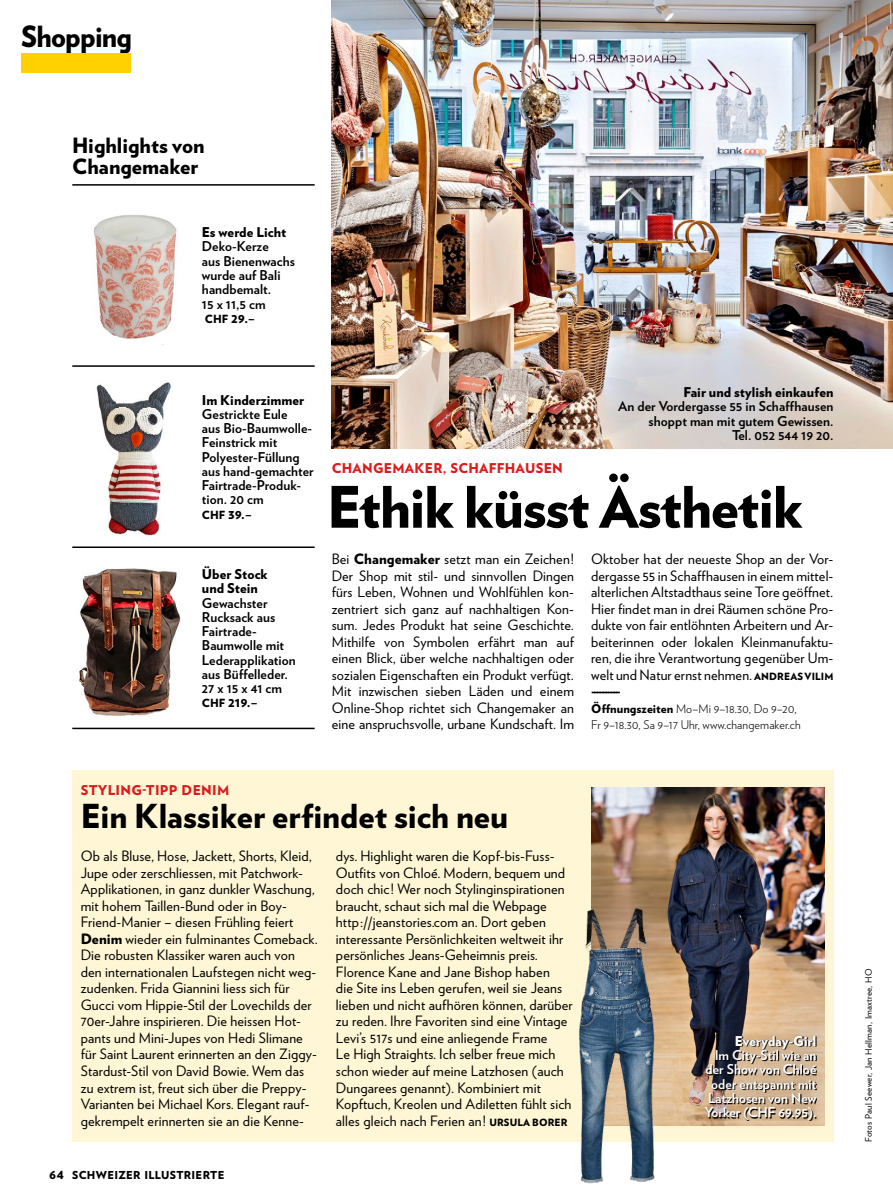
<style>
.page{position:relative;width:893px;height:1200px;background:#fff}
.page>*{position:absolute;margin:0;border:0;box-sizing:border-box;transform-origin:0 0}
._200_Titel_38pt_Blac{font:900 57px "Verlag";letter-spacing:-.02em;color:#000}
._200_Titel_22pt_Blac{font:900 33px "Verlag";color:#000}
.t1{font:900 29.1px "Verlag";letter-spacing:-.03em;color:#000}
._210_Titeli_VBlack_1{font:900 21px/21px "Verlag";color:#000}
._515_LTxt_VBook_Flat{font:14.25px/16.5px "Verlag";letter-spacing:.01em;color:#000}
._512_LTxt_VBook_x08{font:14.25px/16.5px "Verlag";letter-spacing:.01em;color:#000;text-align:justify}
._512_LTxt_VBook_x08-2{font:14.25px "Verlag Black SC800";color:#000}
._850_Legi_9_0_VBold{font:700 13.5px/14.2px "Verlag";letter-spacing:.005em;color:#000}
._850_Legi_9_0_VBold-2{font:900 13.5px/14.2px "Verlag";letter-spacing:.005em;color:#000}
._850_Legi_9_0_VBold-3{font:700 13.5px/14.2px "Verlag";letter-spacing:.005em;color:#fff;text-align:right}
._100_Vorzeile_9pt_ro{font:900 13.5px "Verlag";letter-spacing:.02em;color:#da1d1e}
._850_Legi_9_0_VBold-4{font:900 13.5px "Verlag";letter-spacing:.005em;color:#fff}
._805_Legi_8_0_VLight{font:300 12px/16.5px "Verlag";letter-spacing:.01em;color:#000}
.t2{font:900 10.95px "Verlag";letter-spacing:.025em;color:#000}
._400_Fotobyline_x12{font:9px "Verlag";letter-spacing:.025em;color:#000}
.s1{font-size:11.25px}
.s2{font-weight:900}
.s3{font-weight:900;font-size:10.05px}
</style>
<div class="page">
<img style="left:332px;top:0;width:561px;height:448px">
<div style="left:72px;top:770px;width:761px;height:371px;background:#fff6d5"></div>
<img style="left:591px;top:787px;width:234px;height:338px">
<img style="left:96px;top:382px;width:75px;height:154px">
<img style="left:79px;top:568px;width:102px;height:148px">
<img style="left:93px;top:214px;width:84px;height:125px">
<img style="left:567px;top:903px;width:99px;height:281px">
<div style="left:21px;top:53px;width:110px;height:19px;background:#ffd100"></div>
<hr style="left:72px;top:184px;width:243px;height:1px;background:#000">
<hr style="left:72px;top:727px;width:243px;height:2px;background:#000">
<hr style="left:72px;top:546px;width:243px;height:2px;background:#000">
<hr style="left:72px;top:365px;width:243px;height:2px;background:#000">
<div style="left:691px;top:1020px;width:140px;height:113px;background:#000;opacity:.4"></div>
<p class="t1" style="left:21px;top:12px;width:112px">Shopping</p>
<p class="_210_Titeli_VBlack_1" style="left:72px;top:134px;width:134px">Highlights von<br>Changemaker</p>
<p class="_850_Legi_9_0_VBold-2" style="left:202px;top:224px;width:86px">Es werde Licht</p>
<p class="_850_Legi_9_0_VBold" style="left:202px;top:239px;width:94px">Deko-Kerze<br>aus Bienenwachs wurde auf Bali handbemalt.<br>15 x 11,5 cm</p>
<p class="_850_Legi_9_0_VBold-2" style="left:205px;top:310px;width:51px"><span class="s1">CHF</span> 29.–</p>
<p class="_850_Legi_9_0_VBold-2" style="left:202px;top:392px;width:104px">Im Kinderzimmer</p>
<p class="_850_Legi_9_0_VBold" style="left:202px;top:406px;width:113px">Gestrickte Eule<br>aus Bio-Baumwolle-<br>Feinstrick mit<br>Polyester-Füllung aus hand-gemachter<br>Fairtrade-Produk&shy;tion. 20 cm</p>
<p class="_850_Legi_9_0_VBold-2" style="left:202px;top:506px;width:51px"><span class="s1">CHF</span> 39.–</p>
<p class="_850_Legi_9_0_VBold-2" style="left:202px;top:566px;width:67px">Über Stock und Stein</p>
<p class="_850_Legi_9_0_VBold" style="left:202px;top:594px;width:95px">Gewachster<br>Rucksack aus<br>Fairtrade-<br>Baumwolle mit<br>Lederapplikation aus Büffelleder.<br>27 x 15 x 41 cm</p>
<p class="_850_Legi_9_0_VBold-2" style="left:202px;top:694px;width:57px"><span class="s1">CHF</span> 219.–</p>
<p class="_850_Legi_9_0_VBold-2" style="left:684px;top:384px;width:151px">Fair und stylish einkaufen</p>
<p class="_850_Legi_9_0_VBold" style="left:618px;top:398px;width:217px;text-align:right">An der Vordergasse 55 in Schaffhausen shoppt man mit gutem Gewissen.<br>Tel. 052 544 19 20.</p>
<p class="_100_Vorzeile_9pt_ro" style="left:332px;top:457px;width:233px">CHANGEMAKER, SCHAFFHAUSEN</p>
<p class="_200_Titel_38pt_Blac" style="left:327px;top:460px;width:477px">Ethik küsst Ästhetik</p>
<p class="_512_LTxt_VBook_x08" style="left:332px;top:550px;width:244px">Bei <span class="s2">Changemaker</span> setzt man ein Zeichen!<br>Der Shop mit stil- und sinnvollen Dingen fürs Leben, Wohnen und Wohlfühlen kon&shy;zentriert sich ganz auf nachhaltigen Kon&shy;sum. Jedes Produkt hat seine Geschichte.<br>Mithilfe von Symbolen erfährt man auf einen Blick, über welche nachhaltigen oder sozialen Eigenschaften ein Produkt verfügt.<br>Mit inzwischen sieben Läden und einem Online-Shop richtet sich Changemaker an eine anspruchsvolle, urbane Kundschaft. Im</p>
<p class="_512_LTxt_VBook_x08" style="left:591px;top:550px;width:244px">Oktober hat der neueste Shop an der Vor&shy;dergasse 55 in Schaffhausen in einem mittel&shy;alterlichen Altstadthaus seine Tore geöffnet.<br>Hier findet man in drei Räumen schöne Pro&shy;dukte von fair entlöhnten Arbeitern und Ar&shy;beiterinnen oder lokalen Kleinmanufaktu&shy;ren, die ihre Verantwortung gegenüber Um&shy;welt und Natur ernst nehmen. <span class="s3">ANDREAS VILIM</span></p>
<p class="_512_LTxt_VBook_x08-2" style="left:591px;top:679px;width:31px">----------</p>
<p class="_805_Legi_8_0_VLight" style="left:591px;top:699px;width:211px"><span class="s2">Öffnungszeiten</span> Mo–Mi 9–18.30, Do 9–20,<br>Fr 9–18.30, Sa 9–17 Uhr, www.changemaker.ch</p>
<p class="_100_Vorzeile_9pt_ro" style="left:81px;top:779px;width:150px">STYLING-TIPP DENIM</p>
<p class="_200_Titel_22pt_Blac" style="left:81px;top:788px;width:429px">Ein Klassiker erfindet sich neu</p>
<p class="_515_LTxt_VBook_Flat" style="left:81px;top:847px;width:239px">Ob als Bluse, Hose, Jackett, Shorts, Kleid, Jupe oder zerschliessen, mit Patchwork-Applikationen, in ganz dunkler Waschung, mit hohem Taillen-Bund oder in Boy-Friend-Manier – diesen Frühling feiert <span class="s2">Denim</span> wieder ein fulminantes Comeback.<br>Die robusten Klassiker waren auch von den internationalen Laufstegen nicht weg&shy;zudenken. Frida Giannini liess sich für Gucci vom Hippie-Stil der Lovechilds der 70er-Jahre inspirieren. Die heissen Hot&shy;pants und Mini-Jupes von Hedi Slimane für Saint Laurent erinnerten an den Ziggy-Stardust-Stil von David Bowie. Wem das zu extrem ist, freut sich über die Preppy-Varianten bei Michael Kors. Elegant rauf&shy;gekrempelt erinnerten sie an die Kenne-</p>
<p class="_515_LTxt_VBook_Flat" style="left:336px;top:847px;width:238px">dys. Highlight waren die Kopf-bis-Fuss-Outfits von Chloé. Modern, bequem und doch chic! Wer noch Stylinginspirationen braucht, schaut sich mal die Webpage http://jeanstories.com an. Dort geben interessante Persönlichkeiten weltweit ihr persönliches Jeans-Geheimnis preis.<br>Florence Kane and Jane Bishop haben<br>die Site ins Leben gerufen, weil sie Jeans lieben und nicht aufhören können, darüber zu reden. Ihre Favoriten sind eine Vintage Levi’s 517s und eine anliegende Frame<br>Le High Straights. Ich selber freue mich schon wieder auf meine Latzhosen (auch Dungarees genannt). Kombiniert mit Kopftuch, Kreolen und Adiletten fühlt sich alles gleich nach Ferien an! <span class="s3">URSULA BORER</span></p>
<p class="t2" style="left:49px;top:1165px;width:16px">64</p>
<p class="t2" style="left:72px;top:1165px;width:154px">SCHWEIZER ILLUSTRIERTE</p>
<p class="_850_Legi_9_0_VBold-4" style="left:735px;top:1029px;width:83px">Everyday-Girl</p>
<p class="_850_Legi_9_0_VBold-3" style="left:704px;top:1046px;width:113px">Im City-Stil wie an der Show von Chloé oder entspannt mit<br>Latzhosen von New<br>Yorker (CHF 69.95).</p>
<p class="_400_Fotobyline_x12" style="left:862px;top:1141px;width:175px;rotate:-90deg">Fotos Paul Seewer, Jan Hellman, Imaxtree, HO</p>
</div>
